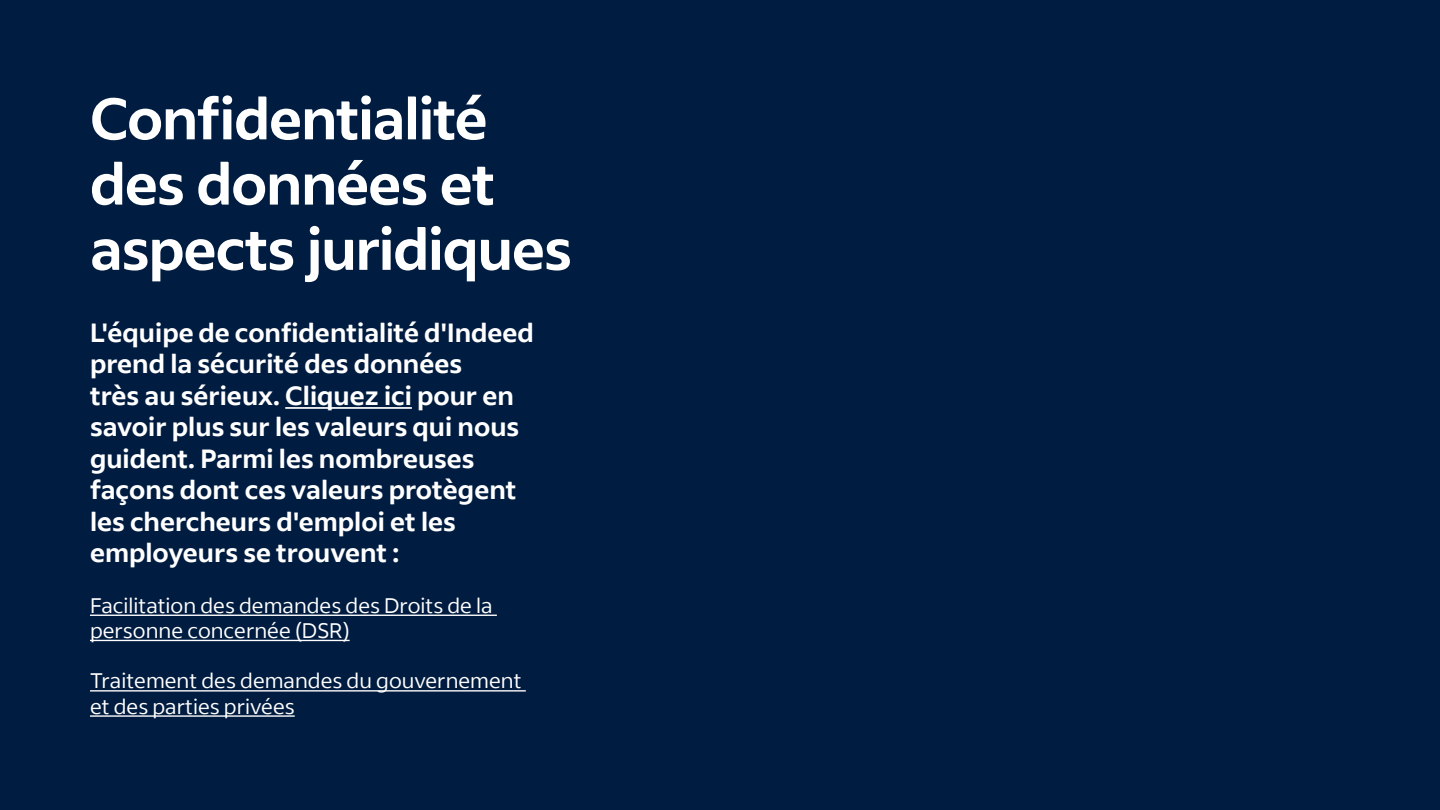
<style>
.page{position:relative;width:1440px;height:810px;background:#001c40}
.page>*{position:absolute;margin:0;border:0;box-sizing:border-box;transform-origin:0 0}
.t1{font:700 57.75px/65.2px "Indeed Sans";letter-spacing:-.02em;color:#fff}
.t2{font:700 26.25px/31.5px "Indeed Sans";color:#fff}
.t3{font:21px/25.2px "Indeed Sans";color:#fff}
</style>
<div class="page">
<hr style="left:285px;top:407px;width:127px;height:2px;background:#fff">
<hr style="left:90px;top:615px;width:407px;height:1px;background:#fff">
<hr style="left:90px;top:640px;width:260px;height:1px;background:#fff">
<hr style="left:90px;top:690px;width:436px;height:2px;background:#fff">
<hr style="left:90px;top:715px;width:205px;height:2px;background:#fff">
<p class="t1" style="left:90px;top:85px;width:483px">Confidentialité des données et aspects juridiques</p>
<p class="t2" style="left:90px;top:316px;width:446px">L'équipe de confidentialité d'Indeed prend la sécurité des données<br>très au sérieux. Cliquez ici pour en savoir plus sur les valeurs qui nous guident. Parmi les nombreuses façons dont ces valeurs protègent les chercheurs d'emploi et les employeurs se trouvent :</p>
<p class="t3" style="left:90px;top:593px;width:404px">Facilitation des demandes des Droits de la personne concernée (DSR)</p>
<p class="t3" style="left:90px;top:668px;width:433px">Traitement des demandes du gouvernement et des parties privées</p>
</div>
